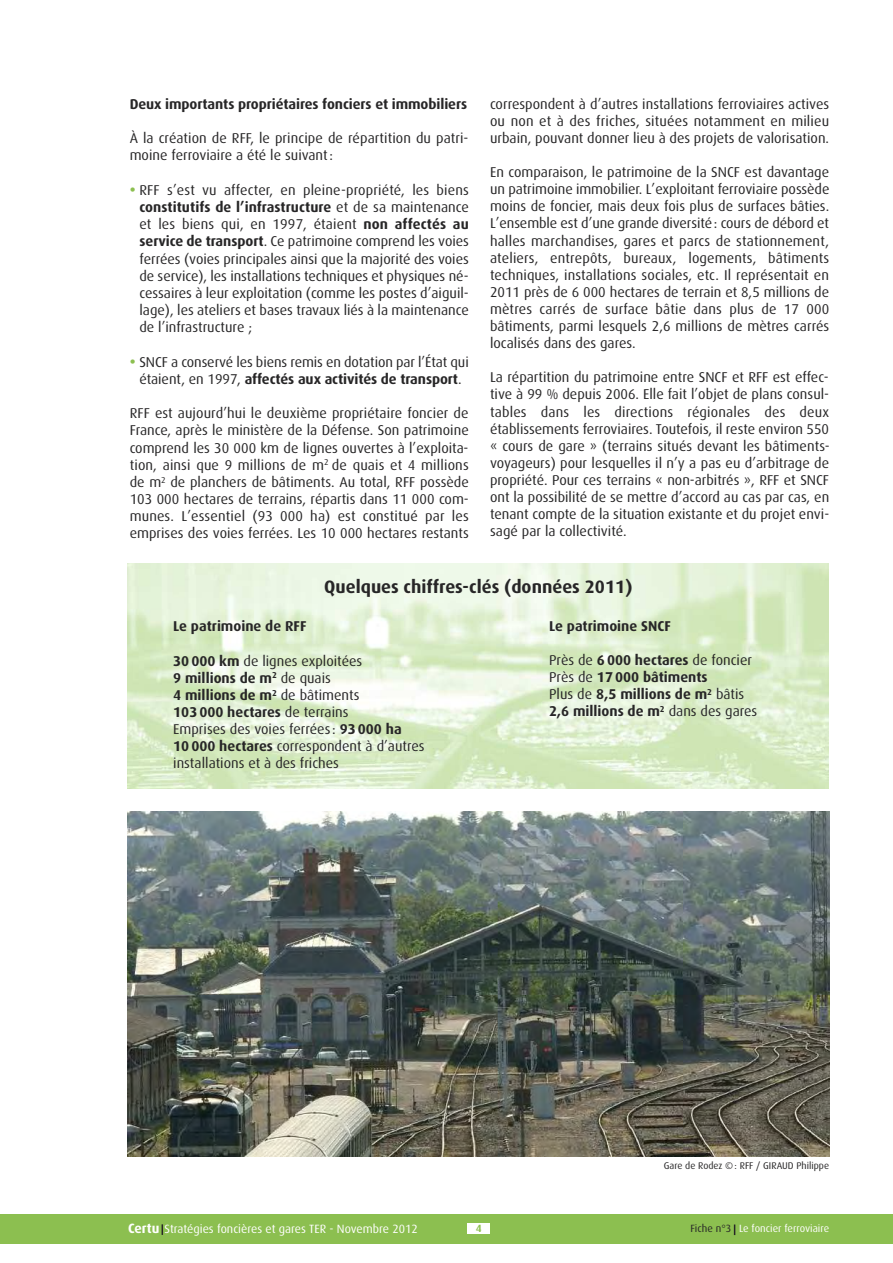
<style>
.page{position:relative;width:893px;height:1263px;background:#fff}
.page>*{position:absolute;margin:0;border:0;box-sizing:border-box;transform-origin:0 0}
.t1{font:700 18px "Dax OT";color:#272627}
.t2{font:14.25px/17.1px "Dax OT";color:#272627;text-align:justify}
.t3{font:700 14.25px/17.1px "Dax OT";letter-spacing:-.005em;color:#272627}
.t4{font:12px "Dax OT";color:#fff}
.t5{font:10.5px "Dax OT";color:#fff}
.t6{font:700 10.5px "Dax OT";color:#8cbf50}
.t7{font:9.75px "Dax OT";color:#272627}
.s1{font-weight:700;font-size:15px;color:#8cbf50}
.s2{font-weight:700}
.s3{font-weight:400}
.s4{font-weight:700;font-size:13.5px}
.s5{color:#272627}
</style>
<div class="page">
<img style="left:128px;top:563px;width:701px;height:226px">
<div style="left:0;top:1214px;width:893px;height:30px;background:#8cbf50"></div>
<div style="left:468px;top:1223px;width:22px;height:11px;background:#fff"></div>
<img style="left:128px;top:811px;width:701px;height:346px">
<p class="t3" style="left:130px;top:97px;width:339px">Deux importants propriétaires fonciers et immobiliers</p>
<p class="t2" style="left:130px;top:131px;width:340px">À la création de RFF, le principe de répartition du patri&shy;moine ferroviaire a été le suivant:</p>
<p class="t2" style="left:139px;top:183px;width:331px;text-indent:-10px"><span class="s1">•</span> RFF s’est vu affecter, en pleine-propriété, les biens <span class="s2">constitutifs de l’infrastructure</span> et de sa maintenance et les biens qui, en 1997, étaient <span class="s2">non affectés au service de transport</span>. Ce patrimoine comprend les voies ferrées (voies principales ainsi que la majorité des voies de service), les installations techniques et physiques né&shy;cessaires à leur exploitation (comme les postes d’aiguil&shy;lage), les ateliers et bases travaux liés à la maintenance de l’infrastructure ;</p>
<p class="t2" style="left:130px;top:355px;width:341px;text-align:center"><span class="s1">•</span> SNCF a conservé les biens remis en dotation par l’État qui étaient, en 1997, <span class="s2">affectés aux activités de transport</span>.</p>
<p class="t2" style="left:130px;top:406px;width:341px">RFF est aujourd’hui le deuxième propriétaire foncier de France, après le ministère de la Défense. Son patrimoine comprend les 30 000 km de lignes ouvertes à l’exploita&shy;tion, ainsi que 9 millions de m<sup>2</sup> de quais et 4 millions de m<sup>2</sup> de planchers de bâtiments. Au total, RFF possède 103 000 hectares de terrains, répartis dans 11 000 com&shy;munes. L’essentiel (93 000 ha) est constitué par les emprises des voies ferrées. Les 10 000 hectares restants</p>
<p class="t2" style="left:490px;top:97px;width:341px">correspondent à d’autres installations ferroviaires actives ou non et à des friches, situées notamment en milieu urbain, pouvant donner lieu à des projets de valorisation.</p>
<p class="t2" style="left:490px;top:165px;width:341px">En comparaison, le patrimoine de la SNCF est davantage un patrimoine immobilier. L’exploitant ferroviaire possède moins de foncier, mais deux fois plus de surfaces bâties.<br>L’ensemble est d’une grande diversité: cours de débord et halles marchandises, gares et parcs de stationnement, ateliers, entrepôts, bureaux, logements, bâtiments techniques, installations sociales, etc. Il représentait en 2011 près de 6 000 hectares de terrain et 8,5 millions de mètres carrés de surface bâtie dans plus de 17 000 bâtiments, parmi lesquels 2,6 millions de mètres carrés localisés dans des gares.</p>
<p class="t2" style="left:490px;top:370px;width:341px">La répartition du patrimoine entre SNCF et RFF est effec&shy;tive à 99 % depuis 2006. Elle fait l’objet de plans consul&shy;tables dans les directions régionales des deux établissements ferroviaires. Toutefois, il reste environ 550 « cours de gare » (terrains situés devant les bâtiments&shy;voyageurs) pour lesquelles il n’y a pas eu d’arbitrage de propriété. Pour ces terrains « non-arbitrés », RFF et SNCF ont la possibilité de se mettre d’accord au cas par cas, en tenant compte de la situation existante et du projet envi&shy;sagé par la collectivité.</p>
<p class="t1" style="left:324px;top:581px;width:310px">Quelques chiffres-clés (données 2011)</p>
<p class="t3" style="left:173px;top:619px;width:135px">Le patrimoine de RFF</p>
<p class="t2" style="left:173px;top:654px;width:253px;text-align:left"><span class="s2">30 000 km</span> de lignes exploitées<br><span class="s2">9 millions de m</span><sup>2</sup> de quais<br><span class="s2">4 millions de m</span><sup>2</sup> de bâtiments<br><span class="s2">103 000 hectares</span> de terrains<br>Emprises des voies ferrées: <span class="s2">93 000 ha<br>10 000 hectares</span> correspondent à d’autres installations et à des friches</p>
<p class="t3" style="left:549px;top:619px;width:123px">Le patrimoine SNCF</p>
<p class="t3" style="left:549px;top:653px;width:210px"><span class="s3">Près de</span> 6 000 hectares <span class="s3">de foncier<br>Près de</span> 17 000 bâtiments<br><span class="s3">Plus de</span> 8,5 millions de m<sup>2</sup> <span class="s3">bâtis<br></span>2,6 millions de m<sup>2</sup> <span class="s3">dans des gares</span></p>
<p class="t7" style="left:664px;top:1162px;width:167px">Gare de Rodez ©: RFF / GIRAUD Philippe</p>
<p class="t4" style="left:128px;top:1225px;width:291px"><span class="s4">Certu</span> Stratégies foncières et gares TER - Novembre 2012</p>
<p class="t6" style="left:476px;top:1224px;width:7px">4</p>
<p class="t5" style="left:690px;top:1225px;width:140px"><span class="s5">Fiche n°3</span> Le foncier ferroviaire</p>
</div>
